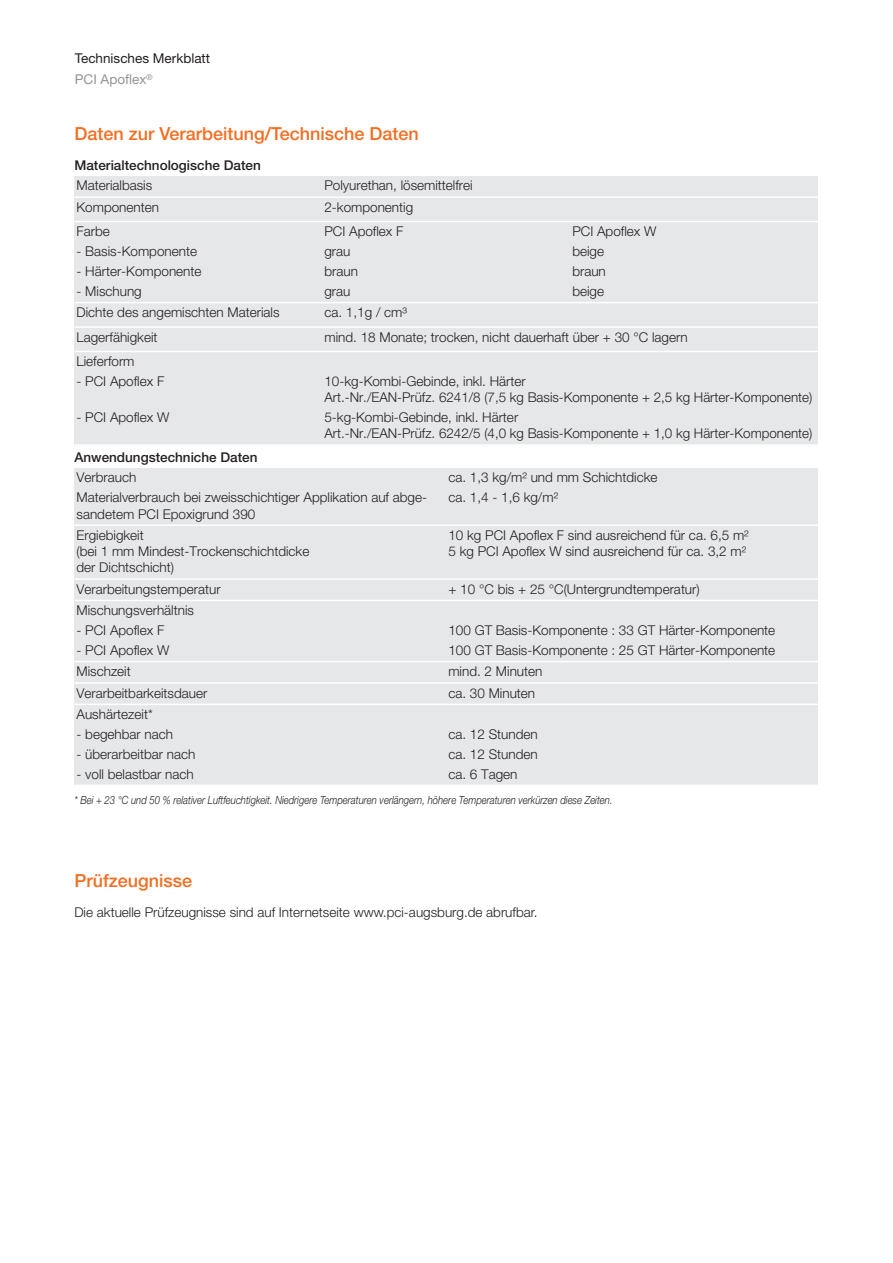
<style>
.page{position:relative;width:893px;height:1263px;background:#fff}
.page>*{position:absolute;margin:0;border:0;box-sizing:border-box;transform-origin:0 0}
.t1{font:500 18px "Helvetica Neue LT Pro";color:#f36e21}
.t2{font:300 13.5px/16.2px "Helvetica Neue LT Pro";color:#231f20}
.t3{font:500 13.5px "Helvetica Neue LT Pro";color:#231f20}
.t4{font:13.5px/21.3px "Helvetica Neue LT Pro";color:#231f20}
.t5{font:italic 300 11.25px "Helvetica Neue LT Pro";color:#231f20;scale:.85 1}
.s1{color:#939598}
</style>
<div class="page">
<div style="left:74px;top:176px;width:248px;height:21px;background:#e6e7e9"></div>
<div style="left:322px;top:176px;width:496px;height:21px;background:#e6e7e9"></div>
<div style="left:74px;top:197px;width:248px;height:25px;background:#e6e7e9"></div>
<div style="left:322px;top:197px;width:496px;height:25px;background:#e6e7e9"></div>
<div style="left:74px;top:222px;width:248px;height:20px;background:#e6e7e9"></div>
<div style="left:322px;top:222px;width:248px;height:20px;background:#e6e7e9"></div>
<div style="left:570px;top:222px;width:248px;height:20px;background:#e6e7e9"></div>
<div style="left:74px;top:242px;width:248px;height:20px;background:#e6e7e9"></div>
<div style="left:322px;top:242px;width:248px;height:20px;background:#e6e7e9"></div>
<div style="left:570px;top:242px;width:248px;height:20px;background:#e6e7e9"></div>
<div style="left:74px;top:262px;width:248px;height:20px;background:#e6e7e9"></div>
<div style="left:322px;top:262px;width:248px;height:20px;background:#e6e7e9"></div>
<div style="left:570px;top:262px;width:248px;height:20px;background:#e6e7e9"></div>
<div style="left:74px;top:282px;width:248px;height:21px;background:#e6e7e9"></div>
<div style="left:322px;top:282px;width:248px;height:21px;background:#e6e7e9"></div>
<div style="left:570px;top:282px;width:248px;height:21px;background:#e6e7e9"></div>
<div style="left:74px;top:303px;width:248px;height:24px;background:#e6e7e9"></div>
<div style="left:322px;top:303px;width:496px;height:24px;background:#e6e7e9"></div>
<div style="left:74px;top:327px;width:248px;height:24px;background:#e6e7e9"></div>
<div style="left:322px;top:327px;width:496px;height:24px;background:#e6e7e9"></div>
<div style="left:74px;top:351px;width:248px;height:21px;background:#e6e7e9"></div>
<div style="left:322px;top:351px;width:248px;height:21px;background:#e6e7e9"></div>
<div style="left:570px;top:351px;width:248px;height:21px;background:#e6e7e9"></div>
<div style="left:74px;top:372px;width:248px;height:36px;background:#e6e7e9"></div>
<div style="left:322px;top:372px;width:496px;height:36px;background:#e6e7e9"></div>
<div style="left:74px;top:408px;width:248px;height:38px;background:#e6e7e9"></div>
<div style="left:322px;top:408px;width:496px;height:38px;background:#e6e7e9"></div>
<hr style="left:74px;top:196px;width:744px;height:2px;background:#fff">
<hr style="left:74px;top:221px;width:744px;height:1px;background:#fff">
<hr style="left:74px;top:302px;width:744px;height:1px;background:#fff">
<hr style="left:74px;top:326px;width:744px;height:2px;background:#fff">
<hr style="left:74px;top:351px;width:744px;height:1px;background:#fff">
<hr style="left:74px;top:444px;width:744px;height:2px;background:#fff">
<div style="left:74px;top:468px;width:372px;height:20px;background:#e6e7e9"></div>
<div style="left:446px;top:468px;width:372px;height:20px;background:#e6e7e9"></div>
<div style="left:74px;top:488px;width:372px;height:37px;background:#e6e7e9"></div>
<div style="left:446px;top:488px;width:372px;height:37px;background:#e6e7e9"></div>
<div style="left:74px;top:525px;width:372px;height:54px;background:#e6e7e9"></div>
<div style="left:446px;top:525px;width:372px;height:54px;background:#e6e7e9"></div>
<div style="left:74px;top:579px;width:372px;height:21px;background:#e6e7e9"></div>
<div style="left:446px;top:579px;width:372px;height:21px;background:#e6e7e9"></div>
<div style="left:74px;top:600px;width:372px;height:21px;background:#e6e7e9"></div>
<div style="left:446px;top:600px;width:372px;height:21px;background:#e6e7e9"></div>
<div style="left:74px;top:621px;width:372px;height:20px;background:#e6e7e9"></div>
<div style="left:446px;top:621px;width:372px;height:20px;background:#e6e7e9"></div>
<div style="left:74px;top:641px;width:372px;height:20px;background:#e6e7e9"></div>
<div style="left:446px;top:641px;width:372px;height:20px;background:#e6e7e9"></div>
<div style="left:74px;top:661px;width:372px;height:22px;background:#e6e7e9"></div>
<div style="left:446px;top:661px;width:372px;height:22px;background:#e6e7e9"></div>
<div style="left:74px;top:683px;width:372px;height:21px;background:#e6e7e9"></div>
<div style="left:446px;top:683px;width:372px;height:21px;background:#e6e7e9"></div>
<div style="left:74px;top:704px;width:372px;height:21px;background:#e6e7e9"></div>
<div style="left:446px;top:704px;width:372px;height:21px;background:#e6e7e9"></div>
<div style="left:74px;top:725px;width:372px;height:20px;background:#e6e7e9"></div>
<div style="left:446px;top:725px;width:372px;height:20px;background:#e6e7e9"></div>
<div style="left:74px;top:745px;width:372px;height:20px;background:#e6e7e9"></div>
<div style="left:446px;top:745px;width:372px;height:20px;background:#e6e7e9"></div>
<div style="left:74px;top:765px;width:372px;height:21px;background:#e6e7e9"></div>
<div style="left:446px;top:765px;width:372px;height:21px;background:#e6e7e9"></div>
<hr style="left:74px;top:524px;width:744px;height:2px;background:#fff">
<hr style="left:74px;top:578px;width:744px;height:2px;background:#fff">
<hr style="left:74px;top:600px;width:744px;height:1px;background:#fff">
<hr style="left:74px;top:661px;width:744px;height:1px;background:#fff">
<hr style="left:74px;top:682px;width:744px;height:2px;background:#fff">
<hr style="left:74px;top:703px;width:744px;height:2px;background:#fff">
<hr style="left:74px;top:785px;width:744px;height:1px;background:#fff">
<p class="t4" style="left:75px;top:49px;width:137px">Technisches Merkblatt<br><span class="s1">PCI Apoflex</span><sup>®</sup></p>
<h1 class="t1" style="left:74px;top:128px;width:346px">Daten zur Verarbeitung/Technische Daten</h1>
<p class="t3" style="left:74px;top:160px;width:188px">Materialtechnologische Daten</p>
<p class="t2" style="left:77px;top:179px;width:77px">Materialbasis</p>
<p class="t2" style="left:324px;top:179px;width:150px">Polyurethan, lösemittelfrei</p>
<p class="t2" style="left:77px;top:200px;width:84px">Komponenten</p>
<p class="t2" style="left:324px;top:200px;width:90px">2-komponentig</p>
<p class="t2" style="left:77px;top:225px;width:35px">Farbe</p>
<p class="t2" style="left:324px;top:225px;width:81px">PCI Apoflex F</p>
<p class="t2" style="left:572px;top:225px;width:86px">PCI Apoflex W</p>
<p class="t2" style="left:77px;top:244px;width:122px">- Basis-Komponente</p>
<p class="t2" style="left:324px;top:244px;width:28px">grau</p>
<p class="t2" style="left:572px;top:244px;width:33px">beige</p>
<p class="t2" style="left:77px;top:264px;width:127px">- Härter-Komponente</p>
<p class="t2" style="left:324px;top:264px;width:35px">braun</p>
<p class="t2" style="left:572px;top:264px;width:35px">braun</p>
<p class="t2" style="left:77px;top:284px;width:67px">- Mischung</p>
<p class="t2" style="left:324px;top:284px;width:28px">grau</p>
<p class="t2" style="left:572px;top:284px;width:33px">beige</p>
<p class="t2" style="left:77px;top:306px;width:205px">Dichte des angemischten Materials</p>
<p class="t2" style="left:324px;top:306px;width:84px">ca. 1,1g / cm³</p>
<p class="t2" style="left:77px;top:330px;width:83px">Lagerfähigkeit</p>
<p class="t2" style="left:324px;top:330px;width:365px">mind. 18 Monate; trocken, nicht dauerhaft über + 30 °C lagern</p>
<p class="t2" style="left:77px;top:354px;width:60px">Lieferform</p>
<p class="t2" style="left:77px;top:374px;width:89px">- PCI Apoflex F</p>
<p class="t2" style="left:324px;top:374px;width:489px">10-kg-Kombi-Gebinde, inkl. Härter<br>Art.-Nr./EAN-Prüfz. 6241/8 (7,5 kg Basis-Komponente + 2,5 kg Härter-Komponente)</p>
<p class="t2" style="left:77px;top:410px;width:94px">- PCI Apoflex W</p>
<p class="t2" style="left:324px;top:410px;width:489px">5-kg-Kombi-Gebinde, inkl. Härter<br>Art.-Nr./EAN-Prüfz. 6242/5 (4,0 kg Basis-Komponente + 1,0 kg Härter-Komponente)</p>
<p class="t2" style="left:77px;top:471px;width:61px">Verbrauch</p>
<p class="t2" style="left:448px;top:471px;width:211px">ca. 1,3 kg/m² und mm Schichtdicke</p>
<p class="t2" style="left:77px;top:491px;width:352px">Materialverbrauch bei zweisschichtiger Applikation auf abge&shy;sandetem PCI Epoxigrund 390</p>
<p class="t2" style="left:448px;top:491px;width:111px">ca. 1,4 - 1,6 kg/m²</p>
<p class="t2" style="left:77px;top:528px;width:234px">Ergiebigkeit<br>(bei 1 mm Mindest-Trockenschichtdicke der Dichtschicht)</p>
<p class="t2" style="left:448px;top:528px;width:302px">10 kg PCI Apoflex F sind ausreichend für ca. 6,5 m²<br>5 kg PCI Apoflex W sind ausreichend für ca. 3,2 m²</p>
<p class="t2" style="left:77px;top:582px;width:146px">Verarbeitungstemperatur</p>
<p class="t2" style="left:448px;top:582px;width:253px">+ 10 °C bis + 25 °C(Untergrundtemperatur)</p>
<p class="t2" style="left:77px;top:603px;width:119px">Mischungsverhältnis</p>
<p class="t2" style="left:77px;top:623px;width:89px">- PCI Apoflex F</p>
<p class="t2" style="left:448px;top:623px;width:328px">100 GT Basis-Komponente : 33 GT Härter-Komponente</p>
<p class="t2" style="left:77px;top:643px;width:94px">- PCI Apoflex W</p>
<p class="t2" style="left:448px;top:643px;width:328px">100 GT Basis-Komponente : 25 GT Härter-Komponente</p>
<p class="t2" style="left:77px;top:664px;width:56px">Mischzeit</p>
<p class="t2" style="left:448px;top:664px;width:96px">mind. 2 Minuten</p>
<p class="t2" style="left:77px;top:686px;width:132px">Verarbeitbarkeitsdauer</p>
<p class="t2" style="left:448px;top:686px;width:88px">ca. 30 Minuten</p>
<p class="t2" style="left:77px;top:707px;width:78px">Aushärtezeit*</p>
<p class="t2" style="left:77px;top:727px;width:98px">- begehbar nach</p>
<p class="t2" style="left:448px;top:727px;width:91px">ca. 12 Stunden</p>
<p class="t2" style="left:77px;top:747px;width:120px">- überarbeitbar nach</p>
<p class="t2" style="left:448px;top:747px;width:91px">ca. 12 Stunden</p>
<p class="t2" style="left:77px;top:767px;width:119px">- voll belastbar nach</p>
<p class="t2" style="left:448px;top:767px;width:71px">ca. 6 Tagen</p>
<p class="t3" style="left:74px;top:452px;width:185px">Anwendungstechniche Daten</p>
<p class="t5" style="left:74px;top:796px;width:635px">* Bei + 23 °C und 50 % relativer Luftfeuchtigkeit. Niedrigere Temperaturen verlängern, höhere Temperaturen verkürzen diese Zeiten.</p>
<h1 class="t1" style="left:74px;top:874px;width:119px">Prüfzeugnisse</h1>
<p class="t2" style="left:74px;top:905px;width:465px">Die aktuelle Prüfzeugnisse sind auf Internetseite www.pci-augsburg.de abrufbar.</p>
</div>
